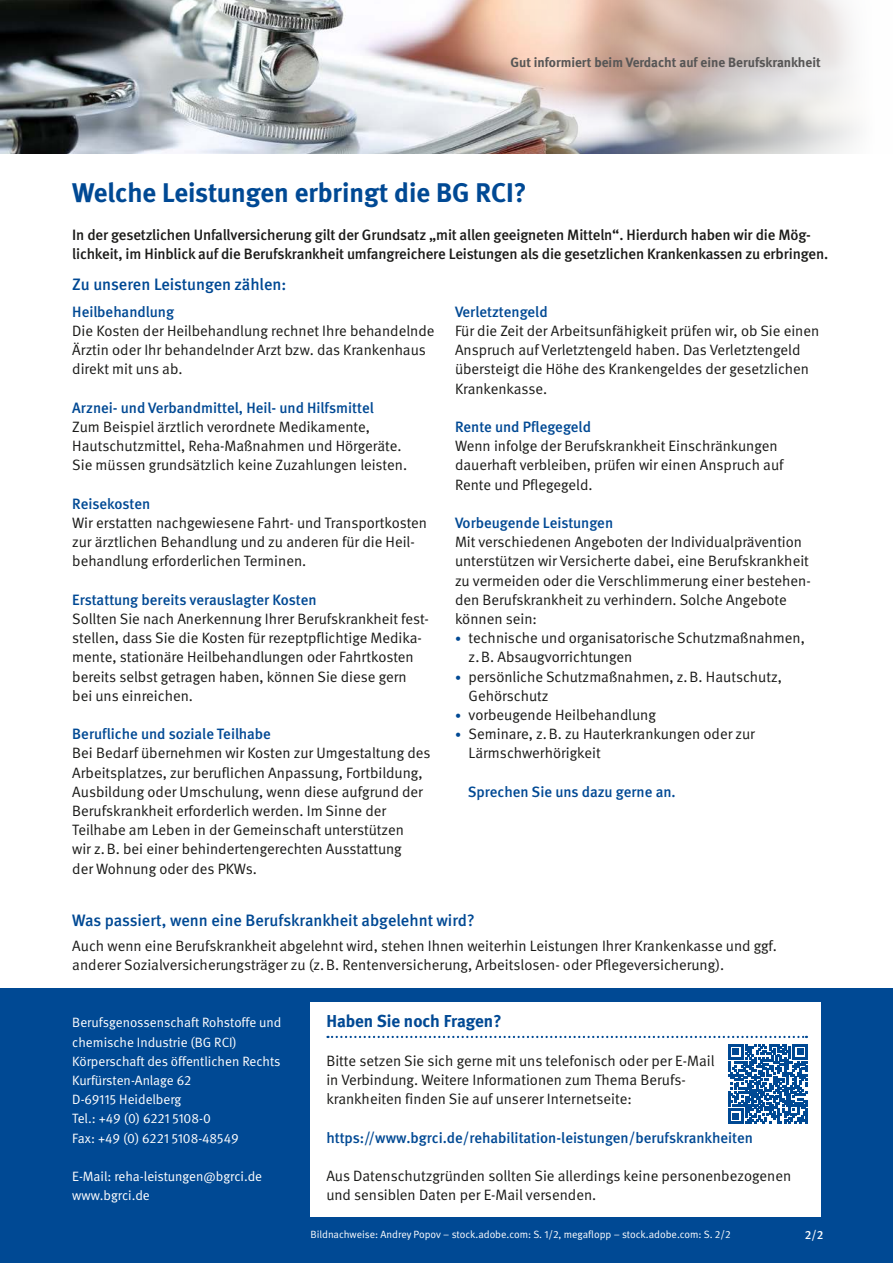
<style>
.page{position:relative;width:893px;height:1263px;background:#fff}
.page>*{position:absolute;margin:0;border:0;box-sizing:border-box;transform-origin:0 0}
._01_Überschriften_D_-_Überschrift_blau_18{font:700 27px "DGUV Meta";color:#004994}
._01_Überschriften_Infokasten_Headline_Bla{font:700 17.25px "DGUV Meta";color:#004994}
._01_Überschriften_Zwischenüberschrift_Bla{font:500 16.5px "DGUV Meta";color:#004994}
._02_Fließtext_Fließtext{font:15px/19.2px "DGUV Meta";color:#1a1a18}
._02_Fließtext_Fließtext-2{font:500 15px "DGUV Meta";color:#004994}
._02_Fließtext_Fließtext-3{font:500 15px/19.2px "DGUV Meta";letter-spacing:-.01em;color:#1a1a18}
._02_Fließtext_Adresse{font:13.5px/19.2px "DGUV Meta";color:#fff}
.t1{font:700 13.5px "DGUV Meta";color:#575656}
.t2{font:500 12px "DGUV Meta";color:#fff}
.t3{font:10.5px "DGUV Meta";color:#fff}
.s1{font-size:12px;color:#004994}
</style>
<div class="page">
<img style="left:0;top:0;width:859px;height:154px">
<div style="left:0;top:989px;width:893px;height:274px;background:#004994"></div>
<div style="left:310px;top:1002px;width:511px;height:214px;background:#fff"></div>
<svg style="left:327px;top:1036px;width:480px;height:2px"></svg>
<svg style="left:728px;top:1044px;width:80px;height:80px"></svg>
<p class="t1" style="left:510px;top:54px;width:312px">Gut informiert beim Verdacht auf eine Berufskrankheit</p>
<h2 class="_01_Überschriften_D_-_Überschrift_blau_18" style="left:72px;top:176px;width:456px">Welche Leistungen erbringt die BG RCI?</h2>
<p class="_02_Fließtext_Fließtext-3" style="left:72px;top:226px;width:757px">In der gesetzlichen Unfallversicherung gilt der Grundsatz „mit allen geeigneten Mitteln“. Hierdurch haben wir die Mög&shy;lichkeit, im Hinblick auf die Berufskrankheit umfangreichere Leistungen als die gesetzlichen Krankenkassen zu erbringen.</p>
<h3 class="_01_Überschriften_Zwischenüberschrift_Bla" style="left:72px;top:275px;width:216px">Zu unseren Leistungen zählen:</h3>
<p class="_02_Fließtext_Fließtext-2" style="left:72px;top:303px;width:103px">Heilbehandlung</p>
<p class="_02_Fließtext_Fließtext" style="left:72px;top:322px;width:364px">Die Kosten der Heilbehandlung rechnet Ihre behandelnde<br>Ärztin oder Ihr behandelnder Arzt bzw. das Krankenhaus direkt mit uns ab.</p>
<p class="_02_Fließtext_Fließtext-2" style="left:72px;top:399px;width:303px">Arznei- und Verbandmittel, Heil- und Hilfsmittel</p>
<p class="_02_Fließtext_Fließtext" style="left:72px;top:418px;width:336px">Zum Beispiel ärztlich verordnete Medikamente,<br>Hautschutzmittel, Reha-Maßnahmen und Hörgeräte.<br>Sie müssen grundsätzlich keine Zuzahlungen leisten.</p>
<p class="_02_Fließtext_Fließtext-2" style="left:72px;top:495px;width:80px">Reisekosten</p>
<p class="_02_Fließtext_Fließtext" style="left:72px;top:514px;width:356px">Wir erstatten nachgewiesene Fahrt- und Transportkosten zur ärztlichen Behandlung und zu anderen für die Heil&shy;behandlung erforderlichen Terminen.</p>
<p class="_02_Fließtext_Fließtext-2" style="left:72px;top:591px;width:246px">Erstattung bereits verauslagter Kosten</p>
<p class="_02_Fließtext_Fließtext" style="left:72px;top:610px;width:358px">Sollten Sie nach Anerkennung Ihrer Berufskrankheit fest&shy;stellen, dass Sie die Kosten für rezeptpflichtige Medika&shy;mente, stationäre Heilbehandlungen oder Fahrtkosten bereits selbst getragen haben, können Sie diese gern bei uns einreichen.</p>
<p class="_02_Fließtext_Fließtext-2" style="left:72px;top:725px;width:200px">Berufliche und soziale Teilhabe</p>
<p class="_02_Fließtext_Fließtext" style="left:72px;top:744px;width:360px">Bei Bedarf übernehmen wir Kosten zur Umgestaltung des Arbeitsplatzes, zur beruflichen Anpassung, Fortbildung, Ausbildung oder Umschulung, wenn diese aufgrund der Berufskrankheit erforderlich werden. Im Sinne der Teilhabe am Leben in der Gemeinschaft unterstützen<br>wir z.B. bei einer behindertengerechten Ausstattung<br>der Wohnung oder des PKWs.</p>
<p class="_02_Fließtext_Fließtext-2" style="left:455px;top:303px;width:94px">Verletztengeld</p>
<p class="_02_Fließtext_Fließtext" style="left:455px;top:322px;width:366px">Für die Zeit der Arbeitsunfähigkeit prüfen wir, ob Sie einen Anspruch auf Verletztengeld haben. Das Verletztengeld übersteigt die Höhe des Krankengeldes der gesetzlichen Krankenkasse.</p>
<p class="_02_Fließtext_Fließtext-2" style="left:455px;top:418px;width:137px">Rente und Pflegegeld</p>
<p class="_02_Fließtext_Fließtext" style="left:455px;top:437px;width:330px">Wenn infolge der Berufskrankheit Einschränkungen dauerhaft verbleiben, prüfen wir einen Anspruch auf<br>Rente und Pflegegeld.</p>
<p class="_02_Fließtext_Fließtext-2" style="left:455px;top:514px;width:160px">Vorbeugende Leistungen</p>
<p class="_02_Fließtext_Fließtext" style="left:455px;top:533px;width:357px">Mit verschiedenen Angeboten der Individualprävention unterstützen wir Versicherte dabei, eine Berufskrankheit zu vermeiden oder die Verschlimmerung einer bestehen&shy;den Berufskrankheit zu verhindern. Solche Angebote können sein:</p>
<p class="_02_Fließtext_Fließtext" style="left:469px;top:629px;width:338px;text-indent:-14px"><span class="s1">•</span> technische und organisatorische Schutzmaßnahmen, z.B. Absaugvorrichtungen</p>
<p class="_02_Fließtext_Fließtext" style="left:469px;top:667px;width:315px;text-indent:-14px"><span class="s1">•</span> persönliche Schutzmaßnahmen, z.B. Hautschutz,<br>Gehörschutz</p>
<p class="_02_Fließtext_Fließtext" style="left:455px;top:706px;width:202px"><span class="s1">•</span> vorbeugende Heilbehandlung</p>
<p class="_02_Fließtext_Fließtext" style="left:469px;top:725px;width:288px;text-indent:-14px"><span class="s1">•</span> Seminare, z.B. zu Hauterkrankungen oder zur<br>Lärmschwerhörigkeit</p>
<p class="_02_Fließtext_Fließtext-2" style="left:468px;top:783px;width:209px">Sprechen Sie uns dazu gerne an.</p>
<h3 class="_01_Überschriften_Zwischenüberschrift_Bla" style="left:72px;top:910px;width:404px">Was passiert, wenn eine Berufskrankheit abgelehnt wird?</h3>
<p class="_02_Fließtext_Fließtext" style="left:72px;top:936px;width:706px">Auch wenn eine Berufskrankheit abgelehnt wird, stehen Ihnen weiterhin Leistungen Ihrer Krankenkasse und ggf. anderer Sozialversicherungsträger zu (z.B. Rentenversicherung, Arbeitslosen- oder Pflegeversicherung).</p>
<p class="_02_Fließtext_Adresse" style="left:72px;top:1013px;width:211px">Berufsgenossenschaft Rohstoffe und chemische Industrie (BG RCI)<br>Körperschaft des öffentlichen Rechts</p>
<p class="_02_Fließtext_Adresse" style="left:72px;top:1071px;width:120px">Kurfürsten-Anlage 62</p>
<p class="_02_Fließtext_Adresse" style="left:72px;top:1090px;width:111px">D-69115 Heidelberg</p>
<p class="_02_Fließtext_Adresse" style="left:72px;top:1109px;width:140px">Tel.: +49 (0) 6221 5108-0</p>
<p class="_02_Fließtext_Adresse" style="left:72px;top:1128px;width:168px">Fax: +49 (0) 6221 5108-48549</p>
<p class="_02_Fließtext_Adresse" style="left:72px;top:1167px;width:191px">E-Mail: reha-leistungen@bgrci.de</p>
<p class="_02_Fließtext_Adresse" style="left:72px;top:1186px;width:79px">www.bgrci.de</p>
<p class="_01_Überschriften_Infokasten_Headline_Bla" style="left:326px;top:1011px;width:177px">Haben Sie noch Fragen?</p>
<p class="_02_Fließtext_Fließtext" style="left:326px;top:1051px;width:390px">Bitte setzen Sie sich gerne mit uns telefonisch oder per E-Mail in Verbindung. Weitere Informationen zum Thema Berufs&shy;krankheiten finden Sie auf unserer Internetseite:</p>
<p class="_02_Fließtext_Fließtext-2" style="left:326px;top:1128px;width:428px">https://www.bgrci.de/rehabilitation-leistungen/berufskrankheiten</p>
<p class="_02_Fließtext_Fließtext" style="left:326px;top:1166px;width:466px">Aus Datenschutzgründen sollten Sie allerdings keine personenbezogenen und sensiblen Daten per E-Mail versenden.</p>
<p class="t3" style="left:310px;top:1228px;width:422px">Bildnachweise: Andrey Popov – stock.adobe.com: S. 1/2, megaflopp – stock.adobe.com: S. 2/2</p>
<p class="t2" style="left:805px;top:1227px;width:20px">2/2</p>
</div>
